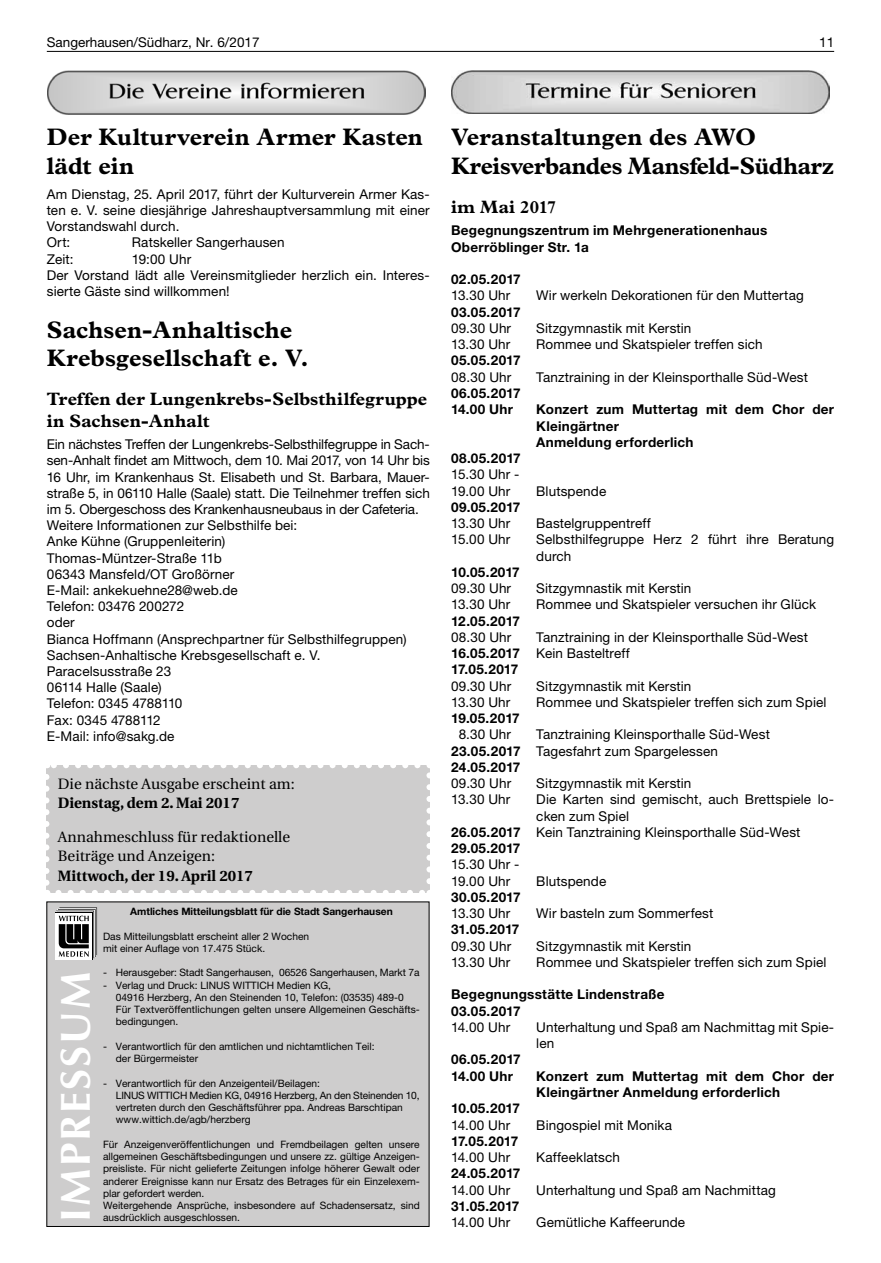
<style>
.page{position:relative;width:881px;height:1263px;background:#fff}
.page>*{position:absolute;margin:0;border:0;box-sizing:border-box;transform-origin:0 0}
.t1{font:700 42px "Optima LT";letter-spacing:.05em;color:#fff}
.t2{font:700 24px/28.8px "Plantin";color:#000}
.t3{font:700 18px/21.6px "Plantin";letter-spacing:.005em;color:#000}
.t4{font:15px/19.5px "Utopia";color:#000}
.t5{font:700 15px "Utopia";color:#000}
.t6{font:13.5px/16.2px "Helvetica Neue LT";letter-spacing:.01em;color:#000}
.t7{font:700 13.5px/16.2px "Helvetica Neue LT";letter-spacing:.02em;color:#000}
.t8{font:10.2px/12.3px "Helvetica Neue LT";color:#000}
.t9{font:700 10.2px "Helvetica Neue LT";color:#000}
.s1{font-weight:700}
</style>
<div class="page">
<hr style="left:47px;top:51px;width:786px;height:1px;background:#000">
<div style="left:46px;top:901px;width:383px;height:326px;background:#cecdcd"></div>
<div style="left:55px;top:912px;width:38px;height:48px;background:#fff"></div>
<svg style="left:56px;top:907px;width:41px;height:51px"></svg>
<img style="left:47px;top:70px;width:379px;height:45px">
<div style="left:46px;top:765px;width:383px;height:128px;background:#cecdcd"></div>
<svg style="left:58px;top:890px;width:365px;height:3px"></svg>
<svg style="left:46px;top:777px;width:3px;height:116px"></svg>
<svg style="left:426px;top:765px;width:4px;height:116px"></svg>
<svg style="left:46px;top:765px;width:371px;height:3px"></svg>
<img style="left:451px;top:70px;width:378px;height:44px">
<p class="t6" style="left:47px;top:34px;width:214px">Sangerhausen/Südharz, Nr. 6/2017</p>
<p class="t6" style="left:818px;top:34px;width:17px">11</p>
<h2 class="t2" style="left:47px;top:122px;width:377px">Der Kulturverein Armer Kasten lädt ein</h2>
<p class="t6" style="left:47px;top:186px;width:384px">Am Dienstag, 25. April 2017, führt der Kulturverein Armer Kas&shy;ten e. V. seine diesjährige Jahreshauptversammlung mit einer Vorstandswahl durch.<br>Ort:</p>
<p class="t6" style="left:132px;top:234px;width:154px">Ratskeller Sangerhausen</p>
<p class="t6" style="left:47px;top:251px;width:384px;text-indent:85px">19:00 Uhr<br>Der Vorstand lädt alle Vereinsmitglieder herzlich ein. Interes&shy;sierte Gäste sind willkommen!</p>
<h2 class="t2" style="left:47px;top:315px;width:263px">Sachsen-Anhaltische<br>Krebsgesellschaft e. V.</h2>
<h3 class="t3" style="left:47px;top:388px;width:382px">Treffen der Lungenkrebs-Selbsthilfegruppe in Sachsen-Anhalt</h3>
<p class="t6" style="left:47px;top:436px;width:384px">Ein nächstes Treffen der Lungenkrebs-Selbsthilfegruppe in Sach&shy;sen-Anhalt findet am Mittwoch, dem 10. Mai 2017, von 14 Uhr bis 16 Uhr, im Krankenhaus St. Elisabeth und St. Barbara, Mauer&shy;straße 5, in 06110 Halle (Saale) statt. Die Teilnehmer treffen sich im 5. Obergeschoss des Krankenhausneubaus in der Cafeteria.<br>Weitere Informationen zur Selbsthilfe bei:<br>Anke Kühne (Gruppenleiterin)<br>Thomas-Müntzer-Straße 11b<br>06343 Mansfeld/OT Großörner<br>E-Mail: ankekuehne28@web.de<br>Telefon: 03476 200272<br>oder<br>Bianca Hoffmann (Ansprechpartner für Selbsthilfegruppen)<br>Sachsen-Anhaltische Krebsgesellschaft e. V.<br>Paracelsusstraße 23<br>06114 Halle (Saale)<br>Telefon: 0345 4788110<br>Fax: 0345 4788112<br>E-Mail: info@sakg.de</p>
<p class="t6" style="left:47px;top:251px;width:28px">Zeit:</p>
<p class="t4" style="left:58px;top:774px;width:238px">Die nächste Ausgabe erscheint am:</p>
<p class="t5" style="left:58px;top:794px;width:183px">Dienstag, dem 2. Mai 2017</p>
<p class="t4" style="left:58px;top:827px;width:233px">Annahmeschluss für redaktionelle<br>Beiträge und Anzeigen:</p>
<p class="t5" style="left:58px;top:867px;width:196px">Mittwoch, der 19. April 2017</p>
<h1 class="t1" style="left:51px;top:1222px;width:252px;rotate:-90deg">IMPRESSUM</h1>
<p class="t9" style="left:130px;top:905px;width:264px">Amtliches Mitteilungsblatt für die Stadt Sangerhausen</p>
<p class="t8" style="left:103px;top:930px;width:207px">Das Mitteilungsblatt erscheint aller 2 Wochen mit einer Auflage von 17.475 Stück.</p>
<p class="t8" style="left:103px;top:966px;width:318px">- Herausgeber: Stadt Sangerhausen, 06526 Sangerhausen, Markt 7a</p>
<p class="t8" style="left:116px;top:979px;width:305px;text-indent:-13px">- Verlag und Druck: LINUS WITTICH Medien KG,<br>04916 Herzberg, An den Steinenden 10, Telefon: (03535) 489-0<br>Für Textveröffentlichungen gelten unsere Allgemeinen Geschäfts&shy;bedingungen.</p>
<p class="t8" style="left:116px;top:1040px;width:260px;text-indent:-13px">- Verantwortlich für den amtlichen und nichtamtlichen Teil: der Bürgermeister</p>
<p class="t8" style="left:116px;top:1077px;width:305px;text-indent:-13px">- Verantwortlich für den Anzeigenteil/Beilagen:<br>LINUS WITTICH Medien KG, 04916 Herzberg, An den Steinenden 10, vertreten durch den Geschäftsführer ppa. Andreas Barschtipan www.wittich.de/agb/herzberg</p>
<p class="t8" style="left:103px;top:1138px;width:318px">Für Anzeigenveröffentlichungen und Fremdbeilagen gelten unsere allgemeinen Geschäftsbedingungen und unsere zz. gültige Anzeigen&shy;preisliste. Für nicht gelieferte Zeitungen infolge höherer Gewalt oder anderer Ereignisse kann nur Ersatz des Betrages für ein Einzelexem&shy;plar gefordert werden.<br>Weitergehende Ansprüche, insbesondere auf Schadensersatz, sind</p>
<p class="t8" style="left:103px;top:1211px;width:138px">ausdrücklich ausgeschlossen.</p>
<h2 class="t2" style="left:451px;top:122px;width:384px">Veranstaltungen des AWO<br>Kreisverbandes Mansfeld-Südharz</h2>
<h3 class="t3" style="left:451px;top:196px;width:106px">im Mai 2017</h3>
<p class="t7" style="left:451px;top:222px;width:317px">Begegnungszentrum im Mehrgenerationenhaus<br>Oberröblinger Str. 1a</p>
<p class="t7" style="left:451px;top:271px;width:71px">02.05.2017</p>
<p class="t6" style="left:451px;top:287px;width:61px">13.30 Uhr</p>
<p class="t6" style="left:536px;top:287px;width:269px">Wir werkeln Dekorationen für den Muttertag</p>
<p class="t7" style="left:451px;top:303px;width:71px">03.05.2017</p>
<p class="t6" style="left:451px;top:320px;width:61px">09.30 Uhr</p>
<p class="t6" style="left:536px;top:320px;width:157px">Sitzgymnastik mit Kerstin</p>
<p class="t6" style="left:451px;top:336px;width:61px">13.30 Uhr</p>
<p class="t6" style="left:536px;top:336px;width:228px">Rommee und Skatspieler treffen sich</p>
<p class="t7" style="left:451px;top:352px;width:71px">05.05.2017</p>
<p class="t6" style="left:451px;top:369px;width:62px">08.30 Uhr</p>
<p class="t6" style="left:536px;top:369px;width:273px">Tanztraining in der Kleinsporthalle Süd-West</p>
<p class="t7" style="left:451px;top:385px;width:71px">06.05.2017<br>14.00 Uhr</p>
<p class="t7" style="left:536px;top:401px;width:299px">Konzert zum Muttertag mit dem Chor der<br>Kleingärtner<br>Anmeldung erforderlich</p>
<p class="t7" style="left:451px;top:450px;width:71px">08.05.2017</p>
<p class="t6" style="left:451px;top:466px;width:70px">15.30 Uhr -<br>19.00 Uhr</p>
<p class="t6" style="left:536px;top:482px;width:71px">Blutspende</p>
<p class="t7" style="left:451px;top:499px;width:71px">09.05.2017</p>
<p class="t6" style="left:451px;top:515px;width:61px">13.30 Uhr</p>
<p class="t6" style="left:536px;top:515px;width:116px">Bastelgruppentreff</p>
<p class="t6" style="left:451px;top:531px;width:61px">15.00 Uhr</p>
<p class="t6" style="left:536px;top:531px;width:299px">Selbsthilfegruppe Herz 2 führt ihre Beratung durch</p>
<p class="t7" style="left:451px;top:564px;width:70px">10.05.2017</p>
<p class="t6" style="left:451px;top:580px;width:61px">09.30 Uhr</p>
<p class="t6" style="left:536px;top:580px;width:157px">Sitzgymnastik mit Kerstin</p>
<p class="t6" style="left:451px;top:596px;width:61px">13.30 Uhr</p>
<p class="t6" style="left:536px;top:596px;width:281px">Rommee und Skatspieler versuchen ihr Glück</p>
<p class="t7" style="left:451px;top:612px;width:70px">12.05.2017</p>
<p class="t6" style="left:451px;top:629px;width:62px">08.30 Uhr</p>
<p class="t6" style="left:451px;top:629px;width:358px;text-indent:85px">Tanztraining in der Kleinsporthalle Süd-West<br><span class="s1">16.05.2017</span> Kein Basteltreff<br><span class="s1">17.05.2017</span></p>
<p class="t6" style="left:451px;top:677px;width:61px">09.30 Uhr</p>
<p class="t6" style="left:536px;top:677px;width:157px">Sitzgymnastik mit Kerstin</p>
<p class="t6" style="left:451px;top:694px;width:61px">13.30 Uhr</p>
<p class="t6" style="left:536px;top:694px;width:291px">Rommee und Skatspieler treffen sich zum Spiel</p>
<p class="t7" style="left:451px;top:710px;width:70px">19.05.2017</p>
<p class="t6" style="left:458px;top:726px;width:54px">8.30 Uhr</p>
<p class="t6" style="left:451px;top:726px;width:320px;text-indent:85px">Tanztraining Kleinsporthalle Süd-West<br><span class="s1">23.05.2017</span> Tagesfahrt zum Spargelessen<br><span class="s1">24.05.2017</span></p>
<p class="t6" style="left:451px;top:775px;width:61px">09.30 Uhr</p>
<p class="t6" style="left:536px;top:775px;width:157px">Sitzgymnastik mit Kerstin</p>
<p class="t6" style="left:451px;top:791px;width:61px">13.30 Uhr</p>
<p class="t6" style="left:536px;top:791px;width:299px">Die Karten sind gemischt, auch Brettspiele lo-</p>
<p class="t6" style="left:536px;top:807px;width:94px">cken zum Spiel</p>
<p class="t6" style="left:451px;top:824px;width:351px"><span class="s1">26.05.2017</span> Kein Tanztraining Kleinsporthalle Süd-West</p>
<p class="t7" style="left:451px;top:840px;width:71px">29.05.2017</p>
<p class="t6" style="left:451px;top:856px;width:70px">15.30 Uhr -<br>19.00 Uhr</p>
<p class="t6" style="left:536px;top:872px;width:71px">Blutspende</p>
<p class="t7" style="left:451px;top:889px;width:71px">30.05.2017</p>
<p class="t6" style="left:451px;top:905px;width:61px">13.30 Uhr</p>
<p class="t6" style="left:536px;top:905px;width:178px">Wir basteln zum Sommerfest</p>
<p class="t7" style="left:451px;top:921px;width:70px">31.05.2017</p>
<p class="t6" style="left:451px;top:937px;width:61px">09.30 Uhr</p>
<p class="t6" style="left:536px;top:937px;width:157px">Sitzgymnastik mit Kerstin</p>
<p class="t6" style="left:451px;top:954px;width:61px">13.30 Uhr</p>
<p class="t6" style="left:536px;top:954px;width:291px">Rommee und Skatspieler treffen sich zum Spiel</p>
<p class="t7" style="left:451px;top:986px;width:215px">Begegnungsstätte Lindenstraße<br>03.05.2017</p>
<p class="t6" style="left:451px;top:1019px;width:60px">14.00 Uhr</p>
<p class="t6" style="left:536px;top:1019px;width:299px">Unterhaltung und Spaß am Nachmittag mit Spie&shy;len</p>
<p class="t7" style="left:451px;top:1051px;width:71px">06.05.2017<br>14.00 Uhr</p>
<p class="t7" style="left:536px;top:1067px;width:299px">Konzert zum Muttertag mit dem Chor der<br>Kleingärtner Anmeldung erforderlich</p>
<p class="t7" style="left:451px;top:1100px;width:70px">10.05.2017</p>
<p class="t6" style="left:451px;top:1116px;width:60px">14.00 Uhr</p>
<p class="t6" style="left:536px;top:1116px;width:137px">Bingospiel mit Monika</p>
<p class="t7" style="left:451px;top:1132px;width:69px">17.05.2017</p>
<p class="t6" style="left:451px;top:1149px;width:60px">14.00 Uhr</p>
<p class="t6" style="left:536px;top:1149px;width:85px">Kaffeeklatsch</p>
<p class="t7" style="left:451px;top:1165px;width:71px">24.05.2017</p>
<p class="t6" style="left:451px;top:1181px;width:60px">14.00 Uhr</p>
<p class="t6" style="left:536px;top:1181px;width:241px">Unterhaltung und Spaß am Nachmittag</p>
<p class="t7" style="left:451px;top:1197px;width:70px">31.05.2017</p>
<p class="t6" style="left:451px;top:1214px;width:60px">14.00 Uhr</p>
<p class="t6" style="left:536px;top:1214px;width:150px">Gemütliche Kaffeerunde</p>
</div>
